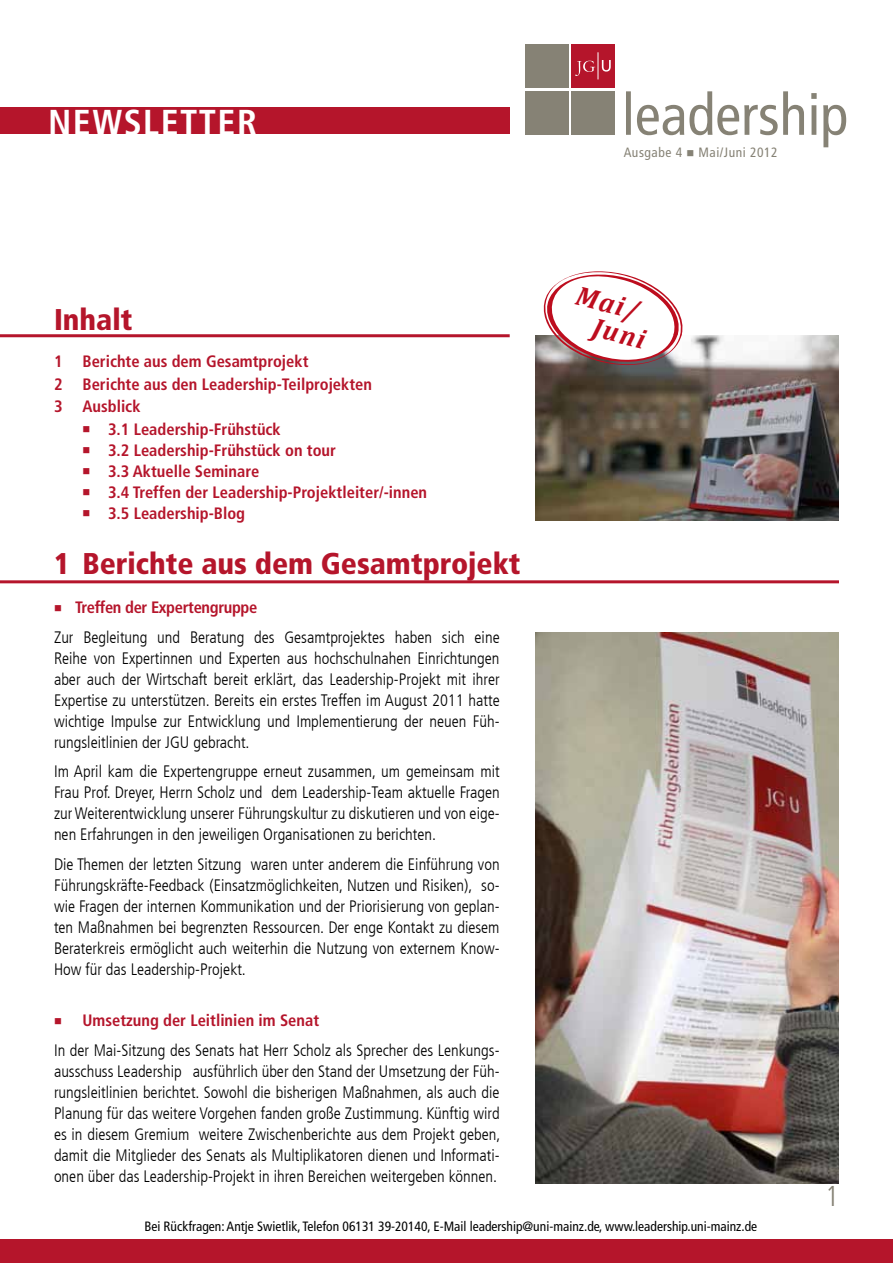
<style>
.page{position:relative;width:893px;height:1263px;background:#fff}
.page>*{position:absolute;margin:0;border:0;box-sizing:border-box;transform-origin:0 0}
.t1{font:700 condensed 36px "Frutiger LT Com";color:#fff}
.t2{font:900 condensed 30px "Frutiger LT Com";color:#b5152b}
.t3{font:300 condensed 28.5px "Frutiger LT Com";color:#868275}
.t4{font:italic 700 27.6px/26.5px "Cambria";color:#bd0d1e}
.t5{font:300 condensed 16.5px/21px "Frutiger LT Com";color:#000;text-align:justify}
.t6{font:700 condensed 16.5px/22.5px "Frutiger LT Com";color:#b5152b}
.t7{font:condensed 13.5px "Frutiger LT Com";color:#000}
.t8{font:condensed 13.5px "Frutiger LT Com";letter-spacing:.04em;color:#868275}
.s1{color:#b5152b}
.s2{font-weight:700;color:#b5152b}
</style>
<div class="page">
<img style="left:536px;top:335px;width:303px;height:186px">
<hr style="left:0;top:580px;width:839px;height:3px;background:#b5152b">
<hr style="left:0;top:334px;width:510px;height:3px;background:#b5152b">
<div style="left:0;top:1240px;width:893px;height:23px;background:#b5152b"></div>
<svg style="left:626px;top:91px;width:220px;height:56px"></svg>
<div style="left:572px;top:45px;width:43px;height:43px;background:#b5152b"></div>
<svg style="left:575px;top:52px;width:36px;height:27px"></svg>
<div style="left:525px;top:45px;width:44px;height:43px;background:#868275"></div>
<div style="left:525px;top:91px;width:44px;height:43px;background:#868275"></div>
<div style="left:572px;top:91px;width:43px;height:43px;background:#868275"></div>
<div style="left:0;top:108px;width:510px;height:26px;background:#b5152b"></div>
<svg style="left:540px;top:271px;width:146px;height:95px"></svg>
<img style="left:536px;top:633px;width:303px;height:550px">
<h1 class="t1" style="left:48px;top:101px;width:95px">Newslette</h1>
<h1 class="t1" style="left:237px;top:101px;width:22px">r</h1>
<h2 class="t2" style="left:54px;top:301px;width:80px">Inhalt</h2>
<p class="t6" style="left:54px;top:350px;width:320px">1 Berichte aus dem Gesamtprojekt<br>2 Berichte aus den Leadership-Teilprojekten<br>3 Ausblick</p>
<p class="t6" style="left:82px;top:418px;width:200px">■ 3.1 Leadership-Frühstück</p>
<p class="t6" style="left:82px;top:439px;width:255px">■ 3.2 Leadership-Frühstück on tour</p>
<p class="t6" style="left:82px;top:460px;width:178px">■ 3.3 Aktuelle Seminare</p>
<p class="t6" style="left:82px;top:481px;width:346px">■ 3.4 Treffen der Leadership-Projektleiter/-innen</p>
<p class="t6" style="left:82px;top:502px;width:164px">■ 3.5 Leadership-Blog</p>
<h2 class="t2" style="left:54px;top:546px;width:468px">1 Berichte aus dem Gesamtprojekt</h2>
<p class="t5" style="left:54px;top:593px;width:447px;line-height:29.5px"><span class="s1">■</span> <span class="s2">Treffen der Expertengruppe<br></span>Zur Begleitung und Beratung des Gesamtprojektes haben sich eine</p>
<p class="t5" style="left:54px;top:648px;width:447px">Reihe von Expertinnen und Experten aus hochschulnahen Einrichtungen aber auch der Wirtschaft bereit erklärt, das Leadership-Projekt mit ihrer Expertise zu unterstützen. Bereits ein erstes Treffen im August 2011 hatte wichtige Impulse zur Entwicklung und Implementierung der neuen Füh&shy;rungsleitlinien der JGU gebracht.</p>
<p class="t5" style="left:54px;top:761px;width:447px">Im April kam die Expertengruppe erneut zusammen, um gemeinsam mit Frau Prof. Dreyer, Herrn Scholz und dem Leadership-Team aktuelle Fragen zur Weiterentwicklung unserer Führungskultur zu diskutieren und von eige&shy;nen Erfahrungen in den jeweiligen Organisationen zu berichten.</p>
<p class="t5" style="left:54px;top:854px;width:447px">Die Themen der letzten Sitzung waren unter anderem die Einführung von Führungskräfte-Feedback (Einsatzmöglichkeiten, Nutzen und Risiken), so&shy;wie Fragen der internen Kommunikation und der Priorisierung von geplan&shy;ten Maßnahmen bei begrenzten Ressourcen. Der enge Kontakt zu diesem Beraterkreis ermöglicht auch weiterhin die Nutzung von externem Know-How für das Leadership-Projekt.</p>
<p class="t5" style="left:54px;top:1006px;width:447px;line-height:29.5px"><span class="s1">■</span> <span class="s2">Umsetzung der Leitlinien im Senat<br></span>In der Mai-Sitzung des Senats hat Herr Scholz als Sprecher des Lenkungs-</p>
<p class="t5" style="left:54px;top:1061px;width:448px">ausschuss Leadership ausführlich über den Stand der Umsetzung der Füh&shy;rungsleitlinien berichtet. Sowohl die bisherigen Maßnahmen, als auch die Planung für das weitere Vorgehen fanden große Zustimmung. Künftig wird es in diesem Gremium weitere Zwischenberichte aus dem Projekt geben, damit die Mitglieder des Senats als Multiplikatoren dienen und Informati&shy;onen über das Leadership-Projekt in ihren Bereichen weitergeben können.</p>
<p class="t8" style="left:624px;top:145px;width:156px">Ausgabe 4 ■ Mai/Juni 2012</p>
<h3 class="t4" style="left:603px;top:287px;width:55px;text-indent:-24px;rotate:14deg">Mai/<br>Juni</h3>
<p class="t7" style="left:144px;top:1218px;width:614px">Bei Rückfragen: Antje Swietlik, Telefon 06131 39-20140, E-Mail leadership@uni-mainz.de, www.leadership.uni-mainz.de</p>
<h3 class="t3" style="left:825px;top:1179px;width:15px">1</h3>
</div>
